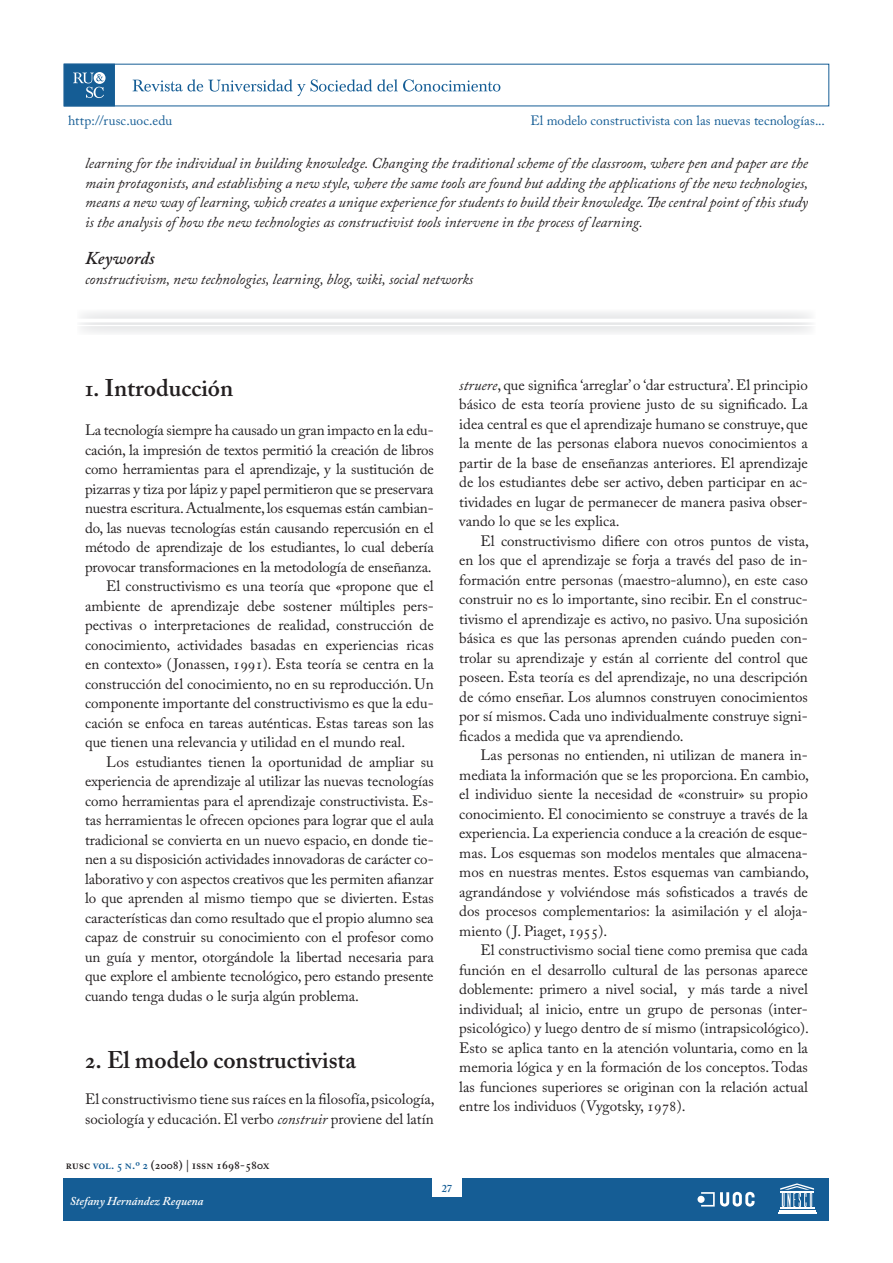
<style>
.page{position:relative;width:893px;height:1263px;background:#fff}
.page>*{position:absolute;margin:0;border:0;box-sizing:border-box;transform-origin:0 0}
.PRIMERTITOL{font:600 24px "Adobe Caslon Pro";color:#231f20}
.titoletresum{font:italic 600 18px "Adobe Caslon Pro";letter-spacing:.005em;color:#231f20}
.TEXTGENERAL{font:15px/19.5px "Adobe Caslon Pro";color:#231f20;text-align:justify}
.TEXT_GENERAL_0{font:15px/19.5px "Adobe Caslon Pro";color:#231f20;text-align:justify}
.TEXTGENERAL-2{font:italic 15px/19.5px "Adobe Caslon Pro";color:#231f20;text-align:justify}
.TEXTRESUMANGLES{font:italic 15px "Adobe Caslon Pro";color:#231f20}
.t1{font:13.5px "Adobe Caslon Pro";letter-spacing:.005em;color:#155d95}
.t2{font:600 12px "Adobe Caslon Pro";color:#231f20}
.t3{font:italic 600 12px "Adobe Caslon Pro";color:#fff}
.t4{font:600 10.5px "Adobe Caslon Pro";color:#155d95}
.s1{font-style:italic}
.s2{color:#155d95}
</style>
<div class="page">
<div style="left:77px;top:310px;width:739px;height:25px;background:#eeefef"></div>
<hr style="left:71px;top:325px;width:776px;height:1px;background:#fff">
<hr style="left:71px;top:319px;width:776px;height:3px;background:#fff">
<div style="left:64px;top:1178px;width:765px;height:42px;background:#155d95"></div>
<hr style="left:780px;top:1207px;width:34px;height:2px;background:#fff">
<hr style="left:779px;top:1210px;width:36px;height:1px;background:#fff">
<hr style="left:778px;top:1212px;width:39px;height:1px;background:#fff">
<svg style="left:780px;top:1183px;width:34px;height:24px"></svg>
<div style="left:697px;top:1196px;width:8px;height:7px;background:#fff;border-radius:50%"></div>
<svg style="left:701px;top:1192px;width:53px;height:14px"></svg>
<div style="left:64px;top:64px;width:51px;height:42px;background:#155d95"></div>
<svg style="left:94px;top:72px;width:12px;height:12px"></svg>
<svg style="left:73px;top:73px;width:31px;height:25px"></svg>
<svg style="left:133px;top:79px;width:367px;height:17px"></svg>
<div style="left:432px;top:1159px;width:30px;height:37px;background:#fff"></div>
<p class="t1" style="left:68px;top:112px;width:106px">http://rusc.uoc.edu</p>
<p class="t1" style="left:530px;top:112px;width:296px">El modelo constructivista con las nuevas tecnologías...</p>
<p class="TEXTGENERAL-2" style="left:85px;top:153px;width:725px">learning for the individual in building knowledge. Changing the traditional scheme of the classroom, where pen and paper are the main protagonists, and establishing a new style, where the same tools are found but adding the applications of the new technologies, means a new way of learning, which creates a unique experience for students to build their knowledge. The central point of this study is the analysis of how the new technologies as constructivist tools intervene in the process of learning.</p>
<p class="titoletresum" style="left:85px;top:248px;width:71px">Keywords</p>
<p class="TEXTRESUMANGLES" style="left:85px;top:270px;width:390px">constructivism, new technologies, learning, blog, wiki, social networks</p>
<p class="PRIMERTITOL" style="left:85px;top:374px;width:150px">1. Introducción</p>
<p class="TEXT_GENERAL_0" style="left:85px;top:420px;width:350px">La tecnología siempre ha causado un gran impacto en la edu&shy;cación, la impresión de textos permitió la creación de libros como herramientas para el aprendizaje, y la sustitución de pizarras y tiza por lápiz y papel permitieron que se preservara nuestra escritura. Actualmente, los esquemas están cambian&shy;do, las nuevas tecnologías están causando repercusión en el método de aprendizaje de los estudiantes, lo cual debería provocar transformaciones en la metodología de enseñanza.</p>
<p class="TEXTGENERAL" style="left:85px;top:576px;width:350px;text-indent:21px">El constructivismo es una teoría que «propone que el ambiente de aprendizaje debe sostener múltiples pers&shy;pectivas o interpretaciones de realidad, construcción de conocimiento, actividades basadas en experiencias ricas en contexto» ( Jonassen, 1991). Esta teoría se centra en la construcción del conocimiento, no en su reproducción. Un componente importante del constructivismo es que la edu&shy;cación se enfoca en tareas auténticas. Estas tareas son las que tienen una relevancia y utilidad en el mundo real.</p>
<p class="TEXTGENERAL" style="left:85px;top:752px;width:350px;text-indent:21px">Los estudiantes tienen la oportunidad de ampliar su experiencia de aprendizaje al utilizar las nuevas tecnologías como herramientas para el aprendizaje constructivista. Es&shy;tas herramientas le ofrecen opciones para lograr que el aula tradicional se convierta en un nuevo espacio, en donde tie&shy;nen a su disposición actividades innovadoras de carácter co&shy;laborativo y con aspectos creativos que les permiten afianzar lo que aprenden al mismo tiempo que se divierten. Estas características dan como resultado que el propio alumno sea capaz de construir su conocimiento con el profesor como un guía y mentor, otorgándole la libertad necesaria para que explore el ambiente tecnológico, pero estando presente cuando tenga dudas o le surja algún problema.</p>
<p class="PRIMERTITOL" style="left:85px;top:1046px;width:273px">2. El modelo constructivista</p>
<p class="TEXT_GENERAL_0" style="left:85px;top:1089px;width:351px">El constructivismo tiene sus raíces en la filosofía, psicología, sociología y educación. El verbo <span class="s1">construir</span> proviene del latín</p>
<p class="TEXT_GENERAL_0" style="left:459px;top:375px;width:350px"><span class="s1">struere</span>, que significa ‘arreglar’ o ‘dar estructura’. El principio básico de esta teoría proviene justo de su significado. La idea central es que el aprendizaje humano se construye, que la mente de las personas elabora nuevos conocimientos a partir de la base de enseñanzas anteriores. El aprendizaje de los estudiantes debe ser activo, deben participar en ac&shy;tividades en lugar de permanecer de manera pasiva obser&shy;vando lo que se les explica.</p>
<p class="TEXTGENERAL" style="left:459px;top:531px;width:351px;text-indent:21px">El constructivismo difiere con otros puntos de vista, en los que el aprendizaje se forja a través del paso de in&shy;formación entre personas (maestro-alumno), en este caso construir no es lo importante, sino recibir. En el construc&shy;tivismo el aprendizaje es activo, no pasivo. Una suposición básica es que las personas aprenden cuándo pueden con&shy;trolar su aprendizaje y están al corriente del control que poseen. Esta teoría es del aprendizaje, no una descripción de cómo enseñar. Los alumnos construyen conocimientos por sí mismos. Cada uno individualmente construye signi&shy;ficados a medida que va aprendiendo.</p>
<p class="TEXTGENERAL" style="left:459px;top:745px;width:351px;text-indent:21px">Las personas no entienden, ni utilizan de manera in&shy;mediata la información que se les proporciona. En cambio, el individuo siente la necesidad de «construir» su propio conocimiento. El conocimiento se construye a través de la experiencia. La experiencia conduce a la creación de esque&shy;mas. Los esquemas son modelos mentales que almacena&shy;mos en nuestras mentes. Estos esquemas van cambiando, agrandándose y volviéndose más sofisticados a través de dos procesos complementarios: la asimilación y el aloja&shy;miento ( J. Piaget, 1955).</p>
<p class="TEXTGENERAL" style="left:459px;top:940px;width:351px;text-indent:21px">El constructivismo social tiene como premisa que cada función en el desarrollo cultural de las personas aparece doblemente: primero a nivel social, y más tarde a nivel individual; al inicio, entre un grupo de personas (inter&shy;psicológico) y luego dentro de sí mismo (intrapsicológico).<br>Esto se aplica tanto en la atención voluntaria, como en la memoria lógica y en la formación de los conceptos. Todas las funciones superiores se originan con la relación actual entre los individuos (Vygotsky, 1978).</p>
<p class="t2" style="left:66px;top:1157px;width:205px">rusc <span class="s2">vol. 5 n.º 2</span> (2008) | issn 1698-580x</p>
<p class="t3" style="left:70px;top:1194px;width:135px">Stefany Hernández Requena</p>
<p class="t4" style="left:441px;top:1182px;width:12px">27</p>
</div>
